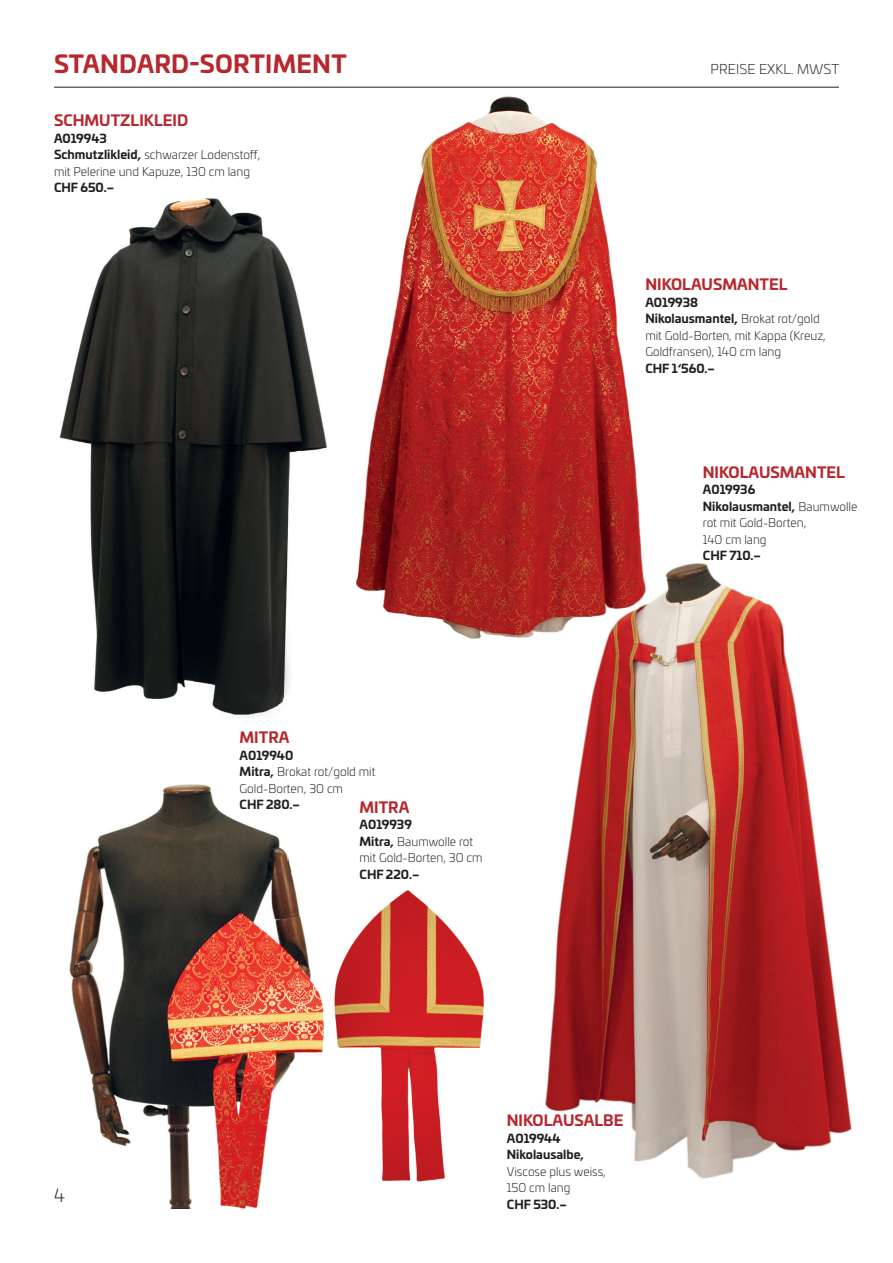
<style>
.page{position:relative;width:893px;height:1263px;background:#fff}
.page>*{position:absolute;margin:0;border:0;box-sizing:border-box;transform-origin:0 0}
.t1{font:700 24px "Univia Pro";letter-spacing:.01em;color:#b7282e}
.t2{font:300 18px "Univia Pro";color:#231f20}
.t3{font:700 15px "Univia Pro";color:#b7282e}
.t4{font:300 13.5px "Univia Pro";letter-spacing:.01em;color:#231f20}
.t5{font:300 12px/16.5px "Univia Pro";color:#231f20}
.t6{font:700 12px "Univia Pro";color:#231f20}
.s1{font-weight:700}
.s2{font-weight:300}
</style>
<div class="page">
<img style="left:69px;top:784px;width:255px;height:425px">
<img style="left:334px;top:890px;width:150px;height:291px">
<img style="left:545px;top:563px;width:307px;height:616px">
<hr style="left:54px;top:87px;width:785px;height:1px;background:#231f20">
<img style="left:355px;top:96px;width:297px;height:549px">
<img style="left:59px;top:198px;width:268px;height:519px">
<p class="t1" style="left:54px;top:45px;width:294px">STANDARD-SORTIMENT</p>
<p class="t3" style="left:54px;top:108px;width:136px">SCHMUTZLIKLEID</p>
<p class="t6" style="left:54px;top:129px;width:54px">A019943</p>
<p class="t5" style="left:54px;top:146px;width:208px"><span class="s1">Schmutzlikleid,</span> schwarzer Lodenstoff,</p>
<p class="t5" style="left:54px;top:162px;width:198px">mit Pelerine und Kapuze, 130 cm lang</p>
<p class="t6" style="left:54px;top:178px;width:62px">CHF 650.–</p>
<p class="t3" style="left:240px;top:725px;width:51px">MITRA</p>
<p class="t6" style="left:240px;top:745px;width:55px">A019940</p>
<p class="t5" style="left:240px;top:763px;width:137px"><span class="s1">Mitra,</span> Brokat rot/gold mit</p>
<p class="t5" style="left:240px;top:779px;width:105px">Gold-Borten, 30 cm</p>
<p class="t6" style="left:240px;top:795px;width:62px">CHF 280.–</p>
<p class="t3" style="left:359px;top:795px;width:51px">MITRA</p>
<p class="t6" style="left:359px;top:815px;width:54px">A019939</p>
<p class="t5" style="left:359px;top:833px;width:115px"><span class="s1">Mitra,</span> Baumwolle rot</p>
<p class="t5" style="left:359px;top:849px;width:125px">mit Gold-Borten, 30 cm</p>
<p class="t6" style="left:359px;top:865px;width:61px">CHF 220.–</p>
<p class="t4" style="left:710px;top:59px;width:130px">PREISE EXKL. MWST</p>
<p class="t3" style="left:645px;top:272px;width:144px">NIKOLAUSMANTEL</p>
<p class="t6" style="left:645px;top:292px;width:54px">A019938</p>
<p class="t5" style="left:645px;top:310px;width:182px"><span class="s1">Nikolausmantel,</span> Brokat rot/gold mit Gold-Borten, mit Kappa (Kreuz,</p>
<p class="t5" style="left:645px;top:343px;width:137px">Goldfransen), 140 cm lang<br><span class="s1">CHF 1‘560.–</span></p>
<p class="t3" style="left:703px;top:460px;width:144px">NIKOLAUSMANTEL</p>
<p class="t6" style="left:703px;top:480px;width:54px">A019936</p>
<p class="t6" style="left:703px;top:496px;width:156px">Nikolausmantel, <span class="s2">Baumwolle</span></p>
<p class="t5" style="left:703px;top:514px;width:105px">rot mit Gold-Borten,</p>
<p class="t5" style="left:703px;top:530px;width:65px">140 cm lang</p>
<p class="t6" style="left:703px;top:546px;width:60px">CHF 710.–</p>
<h2 class="t2" style="left:54px;top:1183px;width:12px">4</h2>
<p class="t3" style="left:507px;top:1108px;width:118px">NIKOLAUSALBE</p>
<p class="t6" style="left:507px;top:1128px;width:55px">A019944</p>
<p class="t6" style="left:507px;top:1145px;width:79px">Nikolausalbe,</p>
<p class="t5" style="left:507px;top:1162px;width:101px">Viscose plus weiss,</p>
<p class="t5" style="left:507px;top:1179px;width:65px">150 cm lang</p>
<p class="t6" style="left:507px;top:1194px;width:61px">CHF 530.–</p>
</div>
